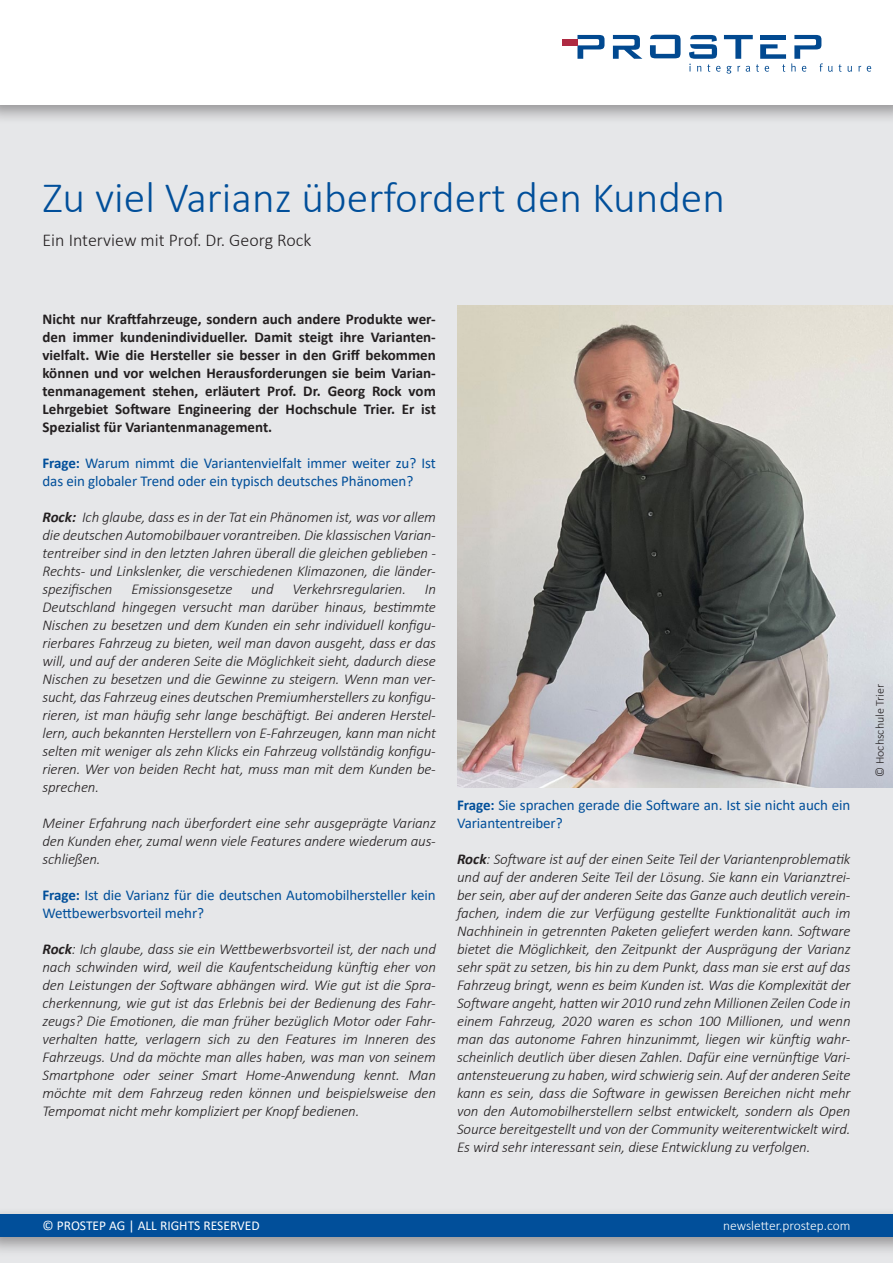
<style>
.page{position:relative;width:893px;height:1263px;background:#fff}
.page>*{position:absolute;margin:0;border:0;box-sizing:border-box;transform-origin:0 0}
.t1{font:300 43.5px "Calibri";color:#014f9a}
.t2{font:300 18px "Calibri";color:#231f20}
.t3{font:italic 300 15px/18px "Calibri";letter-spacing:-.01em;color:#231f20;text-align:justify}
.t4{font:700 15px/18px "Calibri";color:#231f20;text-align:justify}
.t5{font:15px/18px "Calibri";letter-spacing:-.005em;color:#014f9a}
.t6{font:13.5px "Calibri";color:#fff}
.t7{font:300 13.5px "Calibri";color:#fff}
.t8{font:300 12px "Calibri";color:#231f20}
.s1{font-weight:700}
</style>
<div class="page">
<div style="left:0;top:89px;width:893px;height:1174px;background:#e6e7e9"></div>
<div style="left:0;top:0;width:893px;height:124px;background:#231f20;opacity:.43"></div>
<div style="left:0;top:0;width:893px;height:104px;background:#fff"></div>
<div style="left:0;top:1206px;width:893px;height:51px;background:#231f20;opacity:.43"></div>
<div style="left:0;top:1214px;width:893px;height:23px;background:#014f9a"></div>
<svg style="left:650px;top:35px;width:31px;height:23px"></svg>
<svg style="left:577px;top:35px;width:27px;height:24px"></svg>
<svg style="left:613px;top:35px;width:29px;height:24px"></svg>
<div style="left:562px;top:39px;width:15px;height:6px;background:#ae2a42"></div>
<svg style="left:839px;top:64px;width:3px;height:8px"></svg>
<svg style="left:848px;top:66px;width:4px;height:6px"></svg>
<svg style="left:858px;top:66px;width:3px;height:6px"></svg>
<svg style="left:867px;top:66px;width:4px;height:6px"></svg>
<svg style="left:689px;top:35px;width:144px;height:39px"></svg>
<hr style="left:760px;top:35px;width:26px;height:4px;background:#014990">
<img style="left:457px;top:305px;width:436px;height:482px">
<p class="t1" style="left:43px;top:171px;width:684px">Zu viel Varianz überfordert den Kunden</p>
<p class="t2" style="left:43px;top:229px;width:270px">Ein Interview mit Prof. Dr. Georg Rock</p>
<p class="t4" style="left:43px;top:310px;width:395px">Nicht nur Kraftfahrzeuge, sondern auch andere Produkte wer&shy;den immer kundenindividueller. Damit steigt ihre Varianten&shy;vielfalt. Wie die Hersteller sie besser in den Griff bekommen können und vor welchen Herausforderungen sie beim Varian&shy;tenmanagement stehen, erläutert Prof. Dr. Georg Rock vom Lehrgebiet Software Engineering der Hochschule Trier. Er ist Spezialist für Variantenmanagement.</p>
<p class="t5" style="left:43px;top:454px;width:395px"><span class="s1">Frage:</span> Warum nimmt die Variantenvielfalt immer weiter zu? Ist das ein globaler Trend oder ein typisch deutsches Phänomen?</p>
<p class="t3" style="left:43px;top:508px;width:395px"><span class="s1">Rock:</span> Ich glaube, dass es in der Tat ein Phänomen ist, was vor allem die deutschen Automobilbauer vorantreiben. Die klassischen Varian&shy;tentreiber sind in den letzten Jahren überall die gleichen geblieben - Rechts- und Linkslenker, die verschiedenen Klimazonen, die länder&shy;spezifischen</p>
<p class="t3" style="left:131px;top:580px;width:102px">Emissionsgesetze</p>
<p class="t3" style="left:251px;top:580px;width:24px">und</p>
<p class="t3" style="left:292px;top:580px;width:115px">Verkehrsregularien.</p>
<p class="t3" style="left:43px;top:580px;width:395px;text-indent:382px">In Deutschland hingegen versucht man darüber hinaus, bestimmte Nischen zu besetzen und dem Kunden ein sehr individuell konfigu&shy;rierbares Fahrzeug zu bieten, weil man davon ausgeht, dass er das will, und auf der anderen Seite die Möglichkeit sieht, dadurch diese Nischen zu besetzen und die Gewinne zu steigern. Wenn man ver&shy;sucht, das Fahrzeug eines deutschen Premiumherstellers zu konfigu&shy;rieren, ist man häufig sehr lange beschäftigt. Bei anderen Herstel&shy;lern, auch bekannten Herstellern von E-Fahrzeugen, kann man nicht selten mit weniger als zehn Klicks ein Fahrzeug vollständig konfigu&shy;rieren. Wer von beiden Recht hat, muss man mit dem Kunden be&shy;sprechen.</p>
<p class="t3" style="left:43px;top:814px;width:395px">Meiner Erfahrung nach überfordert eine sehr ausgeprägte Varianz den Kunden eher, zumal wenn viele Features andere wiederum aus&shy;schließen.</p>
<p class="t5" style="left:43px;top:886px;width:395px"><span class="s1">Frage:</span> Ist die Varianz für die deutschen Automobilhersteller kein<br>Wettbewerbsvorteil mehr?</p>
<p class="t3" style="left:43px;top:940px;width:395px"><span class="s1">Rock</span>: Ich glaube, dass sie ein Wettbewerbsvorteil ist, der nach und nach schwinden wird, weil die Kaufentscheidung künftig eher von den Leistungen der Software abhängen wird. Wie gut ist die Spra&shy;cherkennung, wie gut ist das Erlebnis bei der Bedienung des Fahr&shy;zeugs? Die Emotionen, die man früher bezüglich Motor oder Fahr&shy;verhalten hatte, verlagern sich zu den Features im Inneren des Fahrzeugs. Und da möchte man alles haben, was man von seinem Smartphone oder seiner Smart Home-Anwendung kennt. Man möchte mit dem Fahrzeug reden können und beispielsweise den Tempomat nicht mehr kompliziert per Knopf bedienen.</p>
<p class="t5" style="left:457px;top:796px;width:395px"><span class="s1">Frage:</span> Sie sprachen gerade die Software an. Ist sie nicht auch ein<br>Variantentreiber?</p>
<p class="t3" style="left:457px;top:850px;width:395px"><span class="s1">Rock</span>: Software ist auf der einen Seite Teil der Variantenproblematik und auf der anderen Seite Teil der Lösung. Sie kann ein Varianztrei&shy;ber sein, aber auf der anderen Seite das Ganze auch deutlich verein&shy;fachen, indem die zur Verfügung gestellte Funktionalität auch im Nachhinein in getrennten Paketen geliefert werden kann. Software bietet die Möglichkeit, den Zeitpunkt der Ausprägung der Varianz sehr spät zu setzen, bis hin zu dem Punkt, dass man sie erst auf das Fahrzeug bringt, wenn es beim Kunden ist. Was die Komplexität der Software angeht, hatten wir 2010 rund zehn Millionen Zeilen Code in einem Fahrzeug, 2020 waren es schon 100 Millionen, und wenn man das autonome Fahren hinzunimmt, liegen wir künftig wahr&shy;scheinlich deutlich über diesen Zahlen. Dafür eine vernünftige Vari&shy;antensteuerung zu haben, wird schwierig sein. Auf der anderen Seite kann es sein, dass die Software in gewissen Bereichen nicht mehr von den Automobilherstellern selbst entwickelt, sondern als Open Source bereitgestellt und von der Community weiterentwickelt wird.<br>Es wird sehr interessant sein, diese Entwicklung zu verfolgen.</p>
<p class="t8" style="left:872px;top:777px;width:95px;rotate:-90deg">© Hochschule Trier</p>
<p class="t6" style="left:43px;top:1216px;width:219px">© PROSTEP AG | ALL RIGHTS RESERVED</p>
<p class="t7" style="left:723px;top:1217px;width:129px">newsletter.prostep.com</p>
</div>
